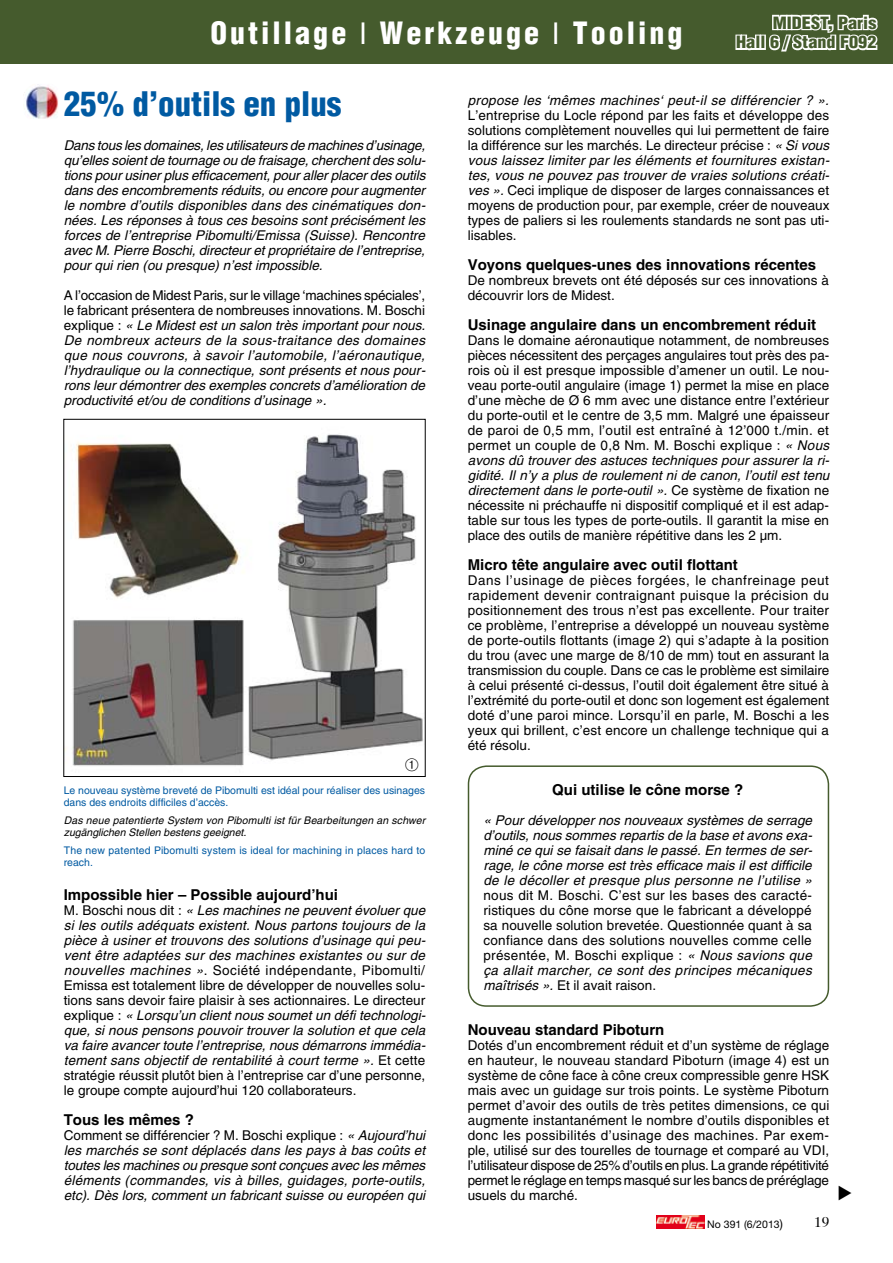
<style>
.page{position:relative;width:893px;height:1263px;background:#fff}
.page>*{position:absolute;margin:0;border:0;box-sizing:border-box;transform-origin:0 0}
.t1{font:900 condensed 33px "Helvetica";color:#005aa2}
.t2{font:900 condensed 30px "Helvetica";letter-spacing:.1em;color:#fff}
.t3{font:900 condensed 16.5px/19.8px "Helvetica";color:#455b2d;text-align:right;scale:1.1 1}
.t4{font:700 15px "Helvetica";color:#000}
.t5{font:13.5px/15px "Helvetica";color:#000;text-align:justify}
.t6{font:italic 13.5px/15px "Helvetica";color:#000;text-align:justify}
.t7{font:italic 13.5px "Helvetica";letter-spacing:.025em;color:#000}
.t8{font:10.5px/12px "Helvetica";color:#005aa2}
.t9{font:italic 10.5px/12px "Helvetica";letter-spacing:.01em;color:#000}
.t10{font:10.5px "Helvetica Neue";color:#000}
.s1{font-weight:400;font-stretch:normal}
.s2{font-style:normal}
.s3{font-style:italic}
.s4{font-size:12px}
</style>
<div class="page">
<svg style="left:656px;top:1215px;width:1px;height:13px"></svg>
<img style="left:657px;top:1215px;width:47px;height:13px">
<div style="left:0;top:0;width:893px;height:64px;background:#455b2d"></div>
<img style="left:65px;top:434px;width:358px;height:332px">
<div style="left:63px;top:419px;width:363px;height:358px;border:1px solid #000"></div>
<div style="left:468px;top:765px;width:361px;height:242px;border:2px solid #455b2d;border-radius:18px"></div>
<img style="left:23px;top:84px;width:35px;height:35px">
<svg style="left:735px;top:34px;width:24px;height:17px"></svg>
<div style="left:755px;top:35px;width:6px;height:15px;border:3px solid #fff"></div>
<div style="left:760px;top:35px;width:6px;height:15px;border:3px solid #fff"></div>
<svg style="left:769px;top:14px;width:109px;height:38px"></svg>
<svg style="left:405px;top:758px;width:13px;height:8px"></svg>
<h2 class="t2" style="left:211px;top:14px;width:473px">Outillage <span class="s1">l</span> Werkzeuge <span class="s1">l</span> Tooling</h2>
<p class="t3" style="left:736px;top:13px;width:129px">MIDEST, Paris<br>Hall 6 / Stand F092</p>
<h1 class="t1" style="left:64px;top:83px;width:279px">25% d’outils en plus</h1>
<p class="t6" style="left:64px;top:138px;width:363px">Dans tous les domaines, les utilisateurs de machines d’usinage, qu’elles soient de tournage ou de fraisage, cherchent des solu&shy;tions pour usiner plus efficacement, pour aller placer des outils dans des encombrements réduits, ou encore pour augmenter le nombre d’outils disponibles dans des cinématiques don&shy;nées. Les réponses à tous ces besoins sont précisément les forces de l’entreprise Pibomulti/Emissa (Suisse). Rencontre avec M. Pierre Boschi, directeur et propriétaire de l’entreprise, pour qui rien (ou presque) n’est impossible.</p>
<p class="t6" style="left:64px;top:288px;width:363px"><span class="s2">A l’occasion de Midest Paris, sur le village ‘machines spéciales’, le fabricant présentera de nombreuses innovations. M. Boschi explique :</span> « Le Midest est un salon très important pour nous.<br>De nombreux acteurs de la sous-traitance des domaines que nous couvrons, à savoir l’automobile, l’aéronautique, l’hydraulique ou la connectique, sont présents et nous pour&shy;rons leur démontrer des exemples concrets d’amélioration de productivité et/ou de conditions d’usinage ».</p>
<p class="t8" style="left:64px;top:784px;width:363px">Le nouveau système breveté de Pibomulti est idéal pour réaliser des usinages dans des endroits difficiles d’accès.</p>
<p class="t9" style="left:64px;top:814px;width:363px">Das neue patentierte System von Pibomulti ist für Bearbeitungen an schwer zugänglichen Stellen bestens geeignet.</p>
<p class="t8" style="left:64px;top:844px;width:363px">The new patented Pibomulti system is ideal for machining in places hard to reach.</p>
<p class="t4" style="left:64px;top:885px;width:276px">Impossible hier – Possible aujourd’hui</p>
<p class="t6" style="left:64px;top:903px;width:363px"><span class="s2">M. Boschi nous dit :</span> « Les machines ne peuvent évoluer que si les outils adéquats existent. Nous partons toujours de la pièce à usiner et trouvons des solutions d’usinage qui peu&shy;vent être adaptées sur des machines existantes ou sur de nouvelles machines »<span class="s2">. Société indépendante, Pibomulti/ Emissa est totalement libre de développer de nouvelles solu&shy;tions sans devoir faire plaisir à ses actionnaires. Le directeur explique :</span> « Lorsqu’un client nous soumet un défi technologi&shy;que, si nous pensons pouvoir trouver la solution et que cela va faire avancer toute l’entreprise, nous démarrons immédia&shy;tement sans objectif de rentabilité à court terme ». <span class="s2">Et cette stratégie réussit plutôt bien à l’entreprise car d’une personne, le groupe compte aujourd’hui 120 collaborateurs.</span></p>
<p class="t4" style="left:64px;top:1110px;width:132px">Tous les mêmes ?</p>
<p class="t6" style="left:64px;top:1128px;width:363px"><span class="s2">Comment se différencier ? M. Boschi explique :</span> « Aujourd’hui les marchés se sont déplacés dans les pays à bas coûts et toutes les machines ou presque sont conçues avec les mêmes éléments (commandes, vis à billes, guidages, porte-outils, etc). Dès lors, comment un fabricant suisse ou européen qui</p>
<p class="t7" style="left:468px;top:92px;width:363px">propose les ‘mêmes machines‘ peut-il se différencier ? ».</p>
<p class="t5" style="left:468px;top:108px;width:363px">L’entreprise du Locle répond par les faits et développe des solutions complètement nouvelles qui lui permettent de faire la différence sur les marchés. Le directeur précise : <span class="s3">« Si vous vous laissez limiter par les éléments et fournitures existan&shy;tes, vous ne pouvez pas trouver de vraies solutions créati&shy;ves ».</span> Ceci implique de disposer de larges connaissances et moyens de production pour, par exemple, créer de nouveaux types de paliers si les roulements standards ne sont pas uti&shy;lisables.</p>
<p class="t4" style="left:468px;top:255px;width:350px">Voyons quelques-unes des innovations récentes</p>
<p class="t5" style="left:468px;top:273px;width:363px">De nombreux brevets ont été déposés sur ces innovations à découvrir lors de Midest.</p>
<p class="t4" style="left:468px;top:315px;width:350px">Usinage angulaire dans un encombrement réduit</p>
<p class="t5" style="left:468px;top:333px;width:363px">Dans le domaine aéronautique notamment, de nombreuses pièces nécessitent des perçages angulaires tout près des pa&shy;rois où il est presque impossible d’amener un outil. Le nou&shy;veau porte-outil angulaire (image 1) permet la mise en place d’une mèche de Ø 6 mm avec une distance entre l’extérieur du porte-outil et le centre de 3,5 mm. Malgré une épaisseur de paroi de 0,5 mm, l’outil est entraîné à 12’000 t./min. et permet un couple de 0,8 Nm. M. Boschi explique : <span class="s3">« Nous avons dû trouver des astuces techniques pour assurer la ri&shy;gidité. Il n’y a plus de roulement ni de canon, l’outil est tenu directement dans le porte-outil ».</span> Ce système de fixation ne nécessite ni préchauffe ni dispositif compliqué et il est adap&shy;table sur tous les types de porte-outils. I l garantit la mise en place des outils de manière répétitive dans les 2 µm.</p>
<p class="t4" style="left:468px;top:555px;width:272px">Micro tête angulaire avec outil flottant</p>
<p class="t5" style="left:468px;top:573px;width:363px">Dans l’usinage de pièces forgées, le chanfreinage peut rapidement devenir contraignant puisque la précision du positionnement des trous n’est pas excellente. Pour traiter ce problème, l’entreprise a développé un nouveau système de porte-outils flottants (image 2) qui s’adapte à la position du trou (avec une marge de 8/10 de mm) tout en assurant la transmission du couple. Dans ce cas le problème est similaire à celui présenté ci-dessus, l’outil doit également être situé à l’extrémité du porte-outil et donc son logement est également doté d’une paroi mince. Lorsqu’il en parle, M. Boschi a les yeux qui brillent, c’est encore un challenge technique qui a été résolu.</p>
<p class="t4" style="left:552px;top:780px;width:192px">Qui utilise le cône morse ?</p>
<p class="t6" style="left:483px;top:813px;width:330px">« Pour développer nos nouveaux systèmes de serrage d’outils, nous sommes repartis de la base et avons exa&shy;miné ce qui se faisait dans le passé. En termes de ser&shy;rage, le cône morse est très efficace mais il est difficile de le décoller et presque plus personne ne l’utilise »</p>
<p class="t5" style="left:483px;top:888px;width:330px">nous dit M. Boschi. C’est sur les bases des caracté&shy;ristiques du cône morse que le fabricant a développé sa nouvelle solution brevetée. Questionnée quant à sa confiance dans des solutions nouvelles comme celle présentée, M. Boschi explique : <span class="s3">« Nous savions que ça allait marcher, ce sont des principes mécaniques maîtrisés ».</span> Et il avait raison.</p>
<p class="t4" style="left:468px;top:1020px;width:198px">Nouveau standard Piboturn</p>
<p class="t5" style="left:468px;top:1038px;width:363px">Dotés d’un encombrement réduit et d’un système de réglage en hauteur, le nouveau standard Piboturn (image 4) est un système de cône face à cône creux compressible genre HSK mais avec un guidage sur trois points. Le système Piboturn permet d’avoir des outils de très petites dimensions, ce qui augmente instantanément le nombre d’outils disponibles et donc les possibilités d’usinage des machines. Par exem&shy;ple, utilisé sur des tourelles de tournage et comparé au VDI , l’utilisateur dispose de 25% d’outils en plus. La grande répétitivité permet le réglage en temps masqué sur les bancs de préréglage usuels du marché.</p>
<p class="t10" style="left:707px;top:1218px;width:77px">No 391 (6/2013<span class="s4">)</span></p>
</div>
